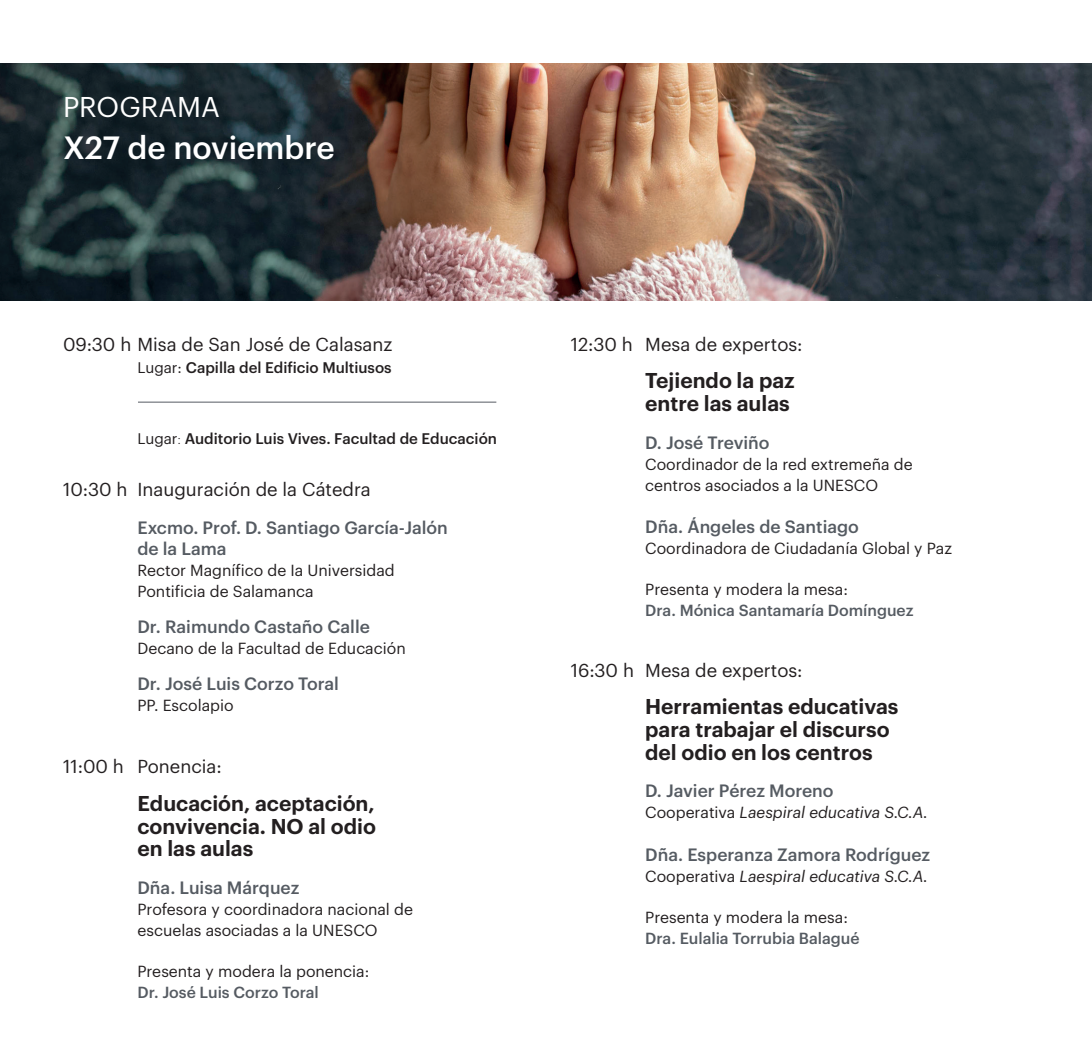
<style>
.page{position:relative;width:1092px;height:1042px;background:#fff}
.page>*{position:absolute;margin:0;border:0;box-sizing:border-box;transform-origin:0 0}
.t1{font:500 31.5px "Graphik";color:#fff}
.t2{font:28px "Graphik";color:#fff}
.t3{font:600 21px/22.8px "Graphik";color:#231f20}
.t4{font:18.38px "Graphik";color:#231f20}
.t5{font:500 17.5px/21px "Graphik";color:#555b62}
.t6{font:15.75px/21px "Graphik";color:#231f20}
.t7{font:500 15.75px/21px "Graphik";color:#555b62}
.t8{font:italic 15.75px "Graphik";color:#231f20}
.t9{font:500 15.05px "Graphik";color:#231f20}
.s1{font-weight:400}
.s2{font-weight:300}
.s3{font-weight:500;color:#555b62}
.s4{font-weight:400;color:#231f20}
.s5{font-style:normal}
</style>
<div class="page">
<hr style="left:138px;top:402px;width:358px;height:1px;background:#555b62">
<img style="left:0;top:63px;width:1091px;height:237px">
<p class="t2" style="left:63px;top:86px;width:159px">PROGRAMA</p>
<p class="t1" style="left:63px;top:124px;width:273px">X27 de noviembre</p>
<p class="t4" style="left:63px;top:330px;width:331px">09:30 h Misa de San José de Calasanz</p>
<p class="t9" style="left:137px;top:356px;width:256px"><span class="s1">Lugar:</span> Capilla del Edificio Multiusos</p>
<p class="t9" style="left:137px;top:427px;width:361px"><span class="s1">Lugar</span><span class="s2">:</span> Auditorio Luis Vives. Facultad de Educación</p>
<p class="t4" style="left:63px;top:476px;width:309px">10:30 h Inauguración de la Cátedra</p>
<p class="t5" style="left:137px;top:515px;width:312px">Excmo. Prof. D. Santiago García-Jalón de la Lama</p>
<p class="t6" style="left:137px;top:558px;width:259px">Rector Magnífico de Ia Universidad<br>Pontificia de Salamanca</p>
<p class="t5" style="left:137px;top:614px;width:234px">Dr. Raimundo Castaño Calle</p>
<p class="t6" style="left:137px;top:636px;width:270px">Decano de la Facultad de Educación</p>
<p class="t5" style="left:137px;top:671px;width:203px">Dr. José Luis Corzo Toral</p>
<p class="t6" style="left:137px;top:693px;width:98px">PP. Escolapio</p>
<p class="t4" style="left:63px;top:752px;width:160px">11:00 h Ponencia:</p>
<p class="t3" style="left:137px;top:790px;width:240px;text-align:justify">Educación, aceptación, convivencia. NO al odio en las aulas</p>
<p class="t5" style="left:137px;top:875px;width:163px">Dña. Luisa Márquez</p>
<p class="t6" style="left:137px;top:897px;width:277px">Profesora y coordinadora nacional de escuelas asociadas a la UNESCO</p>
<p class="t6" style="left:137px;top:959px;width:233px">Presenta y modera la ponencia:<br><span class="s3">Dr. José Luis Corzo Toral</span></p>
<p class="t4" style="left:570px;top:330px;width:233px">12:30 h Mesa de expertos:</p>
<p class="t3" style="left:645px;top:367px;width:151px">Tejiendo la paz entre las aulas</p>
<p class="t5" style="left:645px;top:430px;width:126px">D. José Treviño</p>
<p class="t6" style="left:645px;top:452px;width:269px">Coordinador de la red extremeña de centros asociados a la UNESCO</p>
<p class="t5" style="left:645px;top:515px;width:215px">Dña. Ángeles de Santiago</p>
<p class="t6" style="left:645px;top:537px;width:308px">Coordinadora de Ciudadanía Global y Paz</p>
<p class="t7" style="left:645px;top:577px;width:270px"><span class="s4">Presenta y modera la mesa:<br></span>Dra. Mónica Santamaría Domínguez</p>
<p class="t4" style="left:570px;top:656px;width:233px">16:30 h Mesa de expertos:</p>
<p class="t3" style="left:645px;top:693px;width:255px">Herramientas educativas para trabajar el discurso del odio en los centros</p>
<p class="t5" style="left:645px;top:779px;width:190px">D. Javier Pérez Moreno</p>
<p class="t8" style="left:645px;top:801px;width:284px"><span class="s5">Cooperativa</span> Laespiral educativa S.C.A.</p>
<p class="t5" style="left:645px;top:842px;width:286px">Dña. Esperanza Zamora Rodríguez</p>
<p class="t8" style="left:645px;top:864px;width:284px"><span class="s5">Cooperativa</span> Laespiral educativa S.C.A.</p>
<p class="t7" style="left:645px;top:905px;width:216px"><span class="s4">Presenta y modera la mesa:<br></span>Dra. Eulalia Torrubia Balagué</p>
</div>
